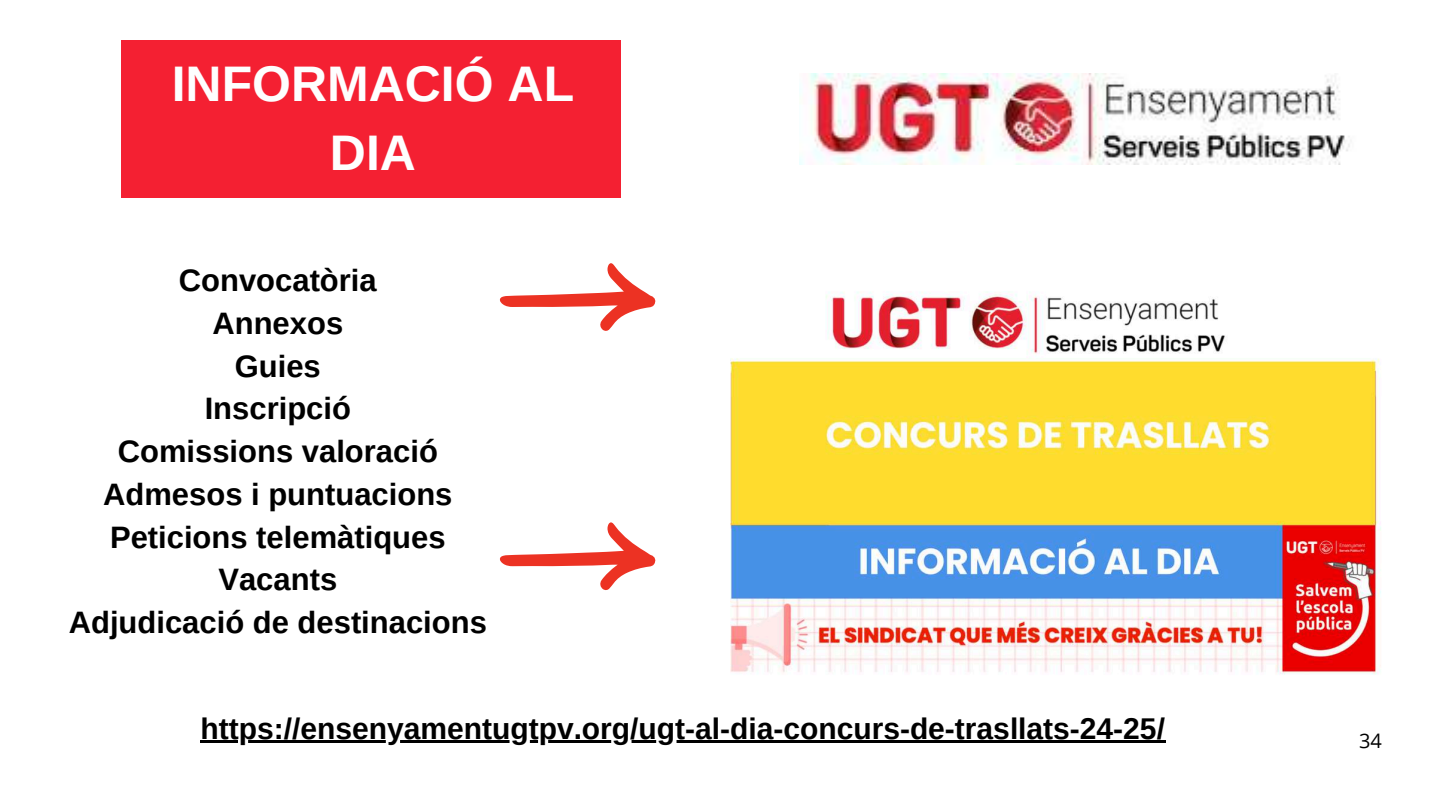
<style>
.page{position:relative;width:1440px;height:810px;background:#fff}
.page>*{position:absolute;margin:0;border:0;box-sizing:border-box;transform-origin:0 0}
.t1{font:700 50px/69px "Arimo";color:#fefefe;text-align:center}
.t2{font:700 31px/42.8px "Arimo";color:#000;text-align:center}
.t3{font:700 30px "Arimo";color:#000}
.t4{font:20px "Open Sans";color:#000}
</style>
<div class="page">
<img style="left:799px;top:74px;width:551px;height:90px">
<div style="left:122px;top:40px;width:498px;height:158px;background:#f42032"></div>
<img style="left:731px;top:292px;width:650px;height:383px">
<svg style="left:499px;top:263px;width:157px;height:68px"></svg>
<svg style="left:500px;top:522px;width:156px;height:69px"></svg>
<hr style="left:201px;top:740px;width:965px;height:3px;background:#000">
<h1 class="t1" style="left:172px;top:49px;width:404px">INFORMACIÓ AL<br>DIA</h1>
<p class="t2" style="left:69px;top:259px;width:420px">Convocatòria<br>Annexos<br>Guies<br>Inscripció<br>Comissions valoració<br>Admesos i puntuacions<br>Peticions telemàtiques<br>Vacants<br>Adjudicació de destinacions</p>
<p class="t3" style="left:201px;top:712px;width:966px">https://ensenyamentugtpv.org/ugt-al-dia-concurs-de-trasllats-24-25/</p>
<p class="t4" style="left:1359px;top:727px;width:24px">34</p>
</div>
